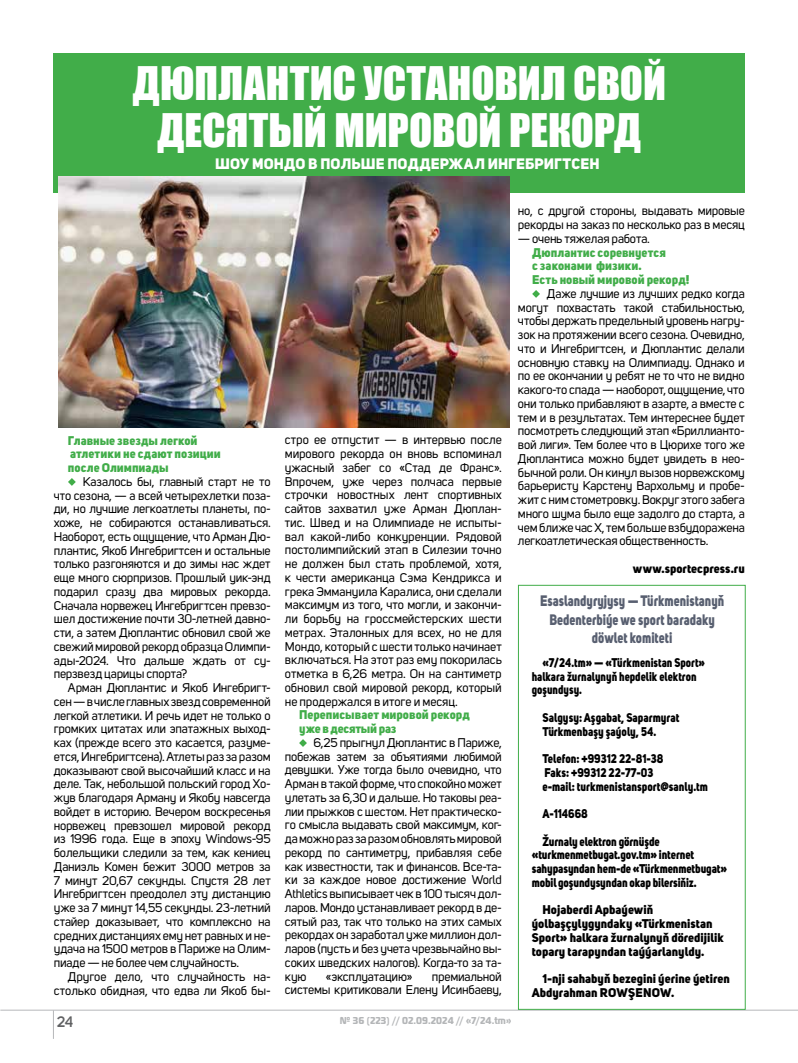
<style>
.page{position:relative;width:798px;height:1063px;background:#fff}
.page>*{position:absolute;margin:0;border:0;box-sizing:border-box;transform-origin:0 0}
.t1{font:42.5px/47.5px "Impact";letter-spacing:-.005em;color:#fff;text-align:center}
.t2{font:800 15px/18.8px "Uni Sans";color:#585f70;text-align:center;scale:.83 1}
.t3{font:800 15px "Uni Sans";letter-spacing:.01em;color:#fff}
.t4{font:600 15px "Uni Sans";color:#5f6062}
.t5{font:12.5px/13.8px "Uni Sans";letter-spacing:-.015em;color:#000;text-align:justify}
.t6{font:800 12.5px/13.8px "Uni Sans";color:#000;scale:.88 1}
.t7{font:800 12.5px/13.8px "Uni Sans";color:#000}
.t8{font:800 12.5px/13.8px "Uni Sans";color:#41ad49}
.t9{font:800 12.5px/13.8px "Uni Sans";color:#000;scale:.86 1}
.t10{font:700 10px "Magistral Cond";letter-spacing:.01em;color:#b4b6b8}
</style>
<div class="page">
<hr style="left:0;top:1010px;width:797px;height:1px;background:#b6b8ba">
<svg style="left:53px;top:1011px;width:1px;height:28px"></svg>
<div style="left:518px;top:585px;width:227px;height:425px;border:1px solid #41ad49"></div>
<svg style="left:68px;top:478px;width:8px;height:8px"></svg>
<svg style="left:299px;top:739px;width:8px;height:8px"></svg>
<div style="left:53px;top:53px;width:691px;height:139px;background:#41ad49"></div>
<svg style="left:532px;top:290px;width:8px;height:8px"></svg>
<img style="left:59px;top:177px;width:450px;height:251px">
<h1 class="t1" style="left:132px;top:58px;width:535px">Дюплантис установил свой десятый мировой рекорд</h1>
<p class="t3" style="left:215px;top:154px;width:385px">Шоу Мондо в Польше поддержал Ингебригтсен</p>
<p class="t8" style="left:68px;top:433px;width:154px">Главные звезды легкой атлетики не сдают позиции после Олимпиады</p>
<p class="t5" style="left:54px;top:475px;width:218px;text-indent:29px">Казалось бы, главный старт не то что сезона, — а всей четырехлетки поза&shy;ди, но лучшие легкоатлеты планеты, по&shy;хоже, не собираются останавливаться.<br>Наоборот, есть ощущение, что Арман Дю&shy;плантис, Якоб Ингебригтсен и остальные только разгоняются и до зимы нас ждет еще много сюрпризов. Прошлый уик-энд подарил сразу два мировых рекорда.<br>Сначала норвежец Ингебригтсен превзо&shy;шел достижение почти 30-летней давно&shy;сти, а затем Дюплантис обновил свой же свежий мировой рекорд образца Олимпи&shy;ады-2024. Что дальше ждать от су&shy;перзвезд царицы спорта?</p>
<p class="t5" style="left:54px;top:681px;width:218px;text-indent:14px">Арман Дюплантис и Якоб Ингебригт&shy;сен — в числе главных звезд современной легкой атлетики. И речь идет не только о громких цитатах или эпатажных выход&shy;ках (прежде всего это касается, разуме&shy;ется, Ингебригтсена). Атлеты раз за разом доказывают свой высочайший класс и на деле. Так, небольшой польский город Хо&shy;жув благодаря Арману и Якобу навсегда войдет в историю. Вечером воскресенья норвежец превзошел мировой рекорд из 1996 года. Еще в эпоху Windows-95 болельщики следили за тем, как кениец Даниэль Комен бежит 3000 метров за 7 минут 20,67 секунды. Спустя 28 лет Ингебригтсен преодолел эту дистанцию уже за 7 минут 14,55 секунды. 23-летний стайер доказывает, что комплексно на средних дистанциях ему нет равных и не&shy;удача на 1500 метров в Париже на Олим&shy;пиаде — не более чем случайность.</p>
<p class="t5" style="left:54px;top:970px;width:218px;text-align:right">Другое дело, что случайность на&shy;столько обидная, что едва ли Якоб бы-</p>
<p class="t4" style="left:57px;top:1010px;width:18px">24</p>
<p class="t5" style="left:285px;top:433px;width:218px">стро ее отпустит — в интервью после мирового рекорда он вновь вспоминал ужасный забег со «Стад де Франс».<br>Впрочем, уже через полчаса первые строчки новостных лент спортивных сайтов захватил уже Арман Дюплан&shy;тис. Швед и на Олимпиаде не испыты&shy;вал какой-либо конкуренции. Рядовой постолимпийский этап в Силезии точно не должен был стать проблемой, хотя, к чести американца Сэма Кендрикса и грека Эммануила Каралиса, они сделали максимум из того, что могли, и закончи&shy;ли борьбу на гроссмейстерских шести метрах. Эталонных для всех, но не для Мондо, который с шести только начинает включаться. На этот раз ему покорилась отметка в 6,26 метра. Он на сантиметр обновил свой мировой рекорд, который не продержался в итоге и месяц.</p>
<p class="t8" style="left:299px;top:708px;width:172px">Переписывает мировой рекорд уже в десятый раз</p>
<p class="t5" style="left:285px;top:736px;width:218px;text-indent:29px">6,25 прыгнул Дюплантис в Париже, побежав затем за объятиями любимой девушки. Уже тогда было очевидно, что Арман в такой форме, что спокойно может улетать за 6,30 и дальше. Но таковы реа&shy;лии прыжков с шестом. Нет практическо&shy;го смысла выдавать свой максимум, ког&shy;да можно раз за разом обновлять мировой рекорд по сантиметру, прибавляя себе как известности, так и финансов. Все-та&shy;ки за каждое новое достижение World Athletics выписывает чек в 100 тысяч дол&shy;ларов. Мондо устанавливает рекорд в де&shy;сятый раз, так что только на этих самых рекордах он заработал уже миллион дол&shy;ларов (пусть и без учета чрезвычайно вы&shy;соких шведских налогов). Когда-то за та&shy;кую</p>
<p class="t5" style="left:285px;top:970px;width:218px;text-align:right">премиальной<br>системы критиковали Елену Исинбаеву,</p>
<p class="t5" style="left:326px;top:970px;width:88px">«эксплуатацию»</p>
<p class="t5" style="left:518px;top:204px;width:228px">но, с другой стороны, выдавать мировые рекорды на заказ по несколько раз в месяц</p>
<p class="t5" style="left:518px;top:232px;width:133px">— очень тяжелая работа.</p>
<p class="t8" style="left:532px;top:245px;width:159px">Дюплантис соревнуется<br>с законами физики.<br>Есть новый мировой рекорд!</p>
<p class="t5" style="left:518px;top:287px;width:228px;text-indent:29px">Даже лучшие из лучших редко когда могут похвастать такой стабильностью, чтобы держать предельный уровень нагру&shy;зок на протяжении всего сезона. Очевидно, что и Ингебригтсен, и Дюплантис делали основную ставку на Олимпиаду. Однако и по ее окончании у ребят не то что не видно какого-то спада — наоборот, ощущение, что они только прибавляют в азарте, а вместе с тем и в результатах. Тем интереснее будет посмотреть следующий этап «Бриллианто&shy;вой лиги». Тем более что в Цюрихе того же Дюплантиса можно будет увидеть в нео&shy;бычной роли. Он кинул вызов норвежскому барьеристу Карстену Вархольму и пробе&shy;жит с ним стометровку. Вокруг этого забега много шума было еще задолго до старта, а чем ближе час X, тем больше взбудоражена легкоатлетическая общественность.</p>
<p class="t7" style="left:632px;top:561px;width:113px">www.sportecpress.ru</p>
<p class="t2" style="left:540px;top:591px;width:223px">Esaslandyryjysy — Türkmenistanyň<br>Bedenterbiýe we sport baradaky döwlet komiteti</p>
<p class="t9" style="left:531px;top:655px;width:203px;text-indent:11px">«7/24.tm» — «Türkmenistan Sport» halkara žurnalynyň hepdelik elektron goşundysy.</p>
<p class="t6" style="left:542px;top:710px;width:157px">Salgysy: Aşgabat, Saparmyrat<br>Türkmenbaşy şaýoly, 54.</p>
<p class="t6" style="left:542px;top:752px;width:190px">Telefon: +99312 22-81-38<br>Faks: +99312 22-77-03<br>e-mail: turkmenistansport@sanly.tm</p>
<p class="t6" style="left:542px;top:807px;width:53px">A-114668</p>
<p class="t6" style="left:531px;top:834px;width:223px;text-indent:11px">Žurnaly elektron görnüşde «turkmenmetbugat.gov.tm» internet sahypasyndan hem-de «Türkmenmetbugat» mobil goşundysyndan okap bilersiňiz.</p>
<p class="t7" style="left:531px;top:903px;width:194px;text-indent:11px">Hojaberdi Apbaýewiň ýolbaşçylygyndaky «Türkmenistan Sport» halkara žurnalynyň döredijilik topary tarapyndan taýýarlanyldy.</p>
<p class="t7" style="left:531px;top:972px;width:199px;text-indent:11px">1-nji sahabyň bezegini ýerine ýetiren<br>Abdyrahman Rowşenow.</p>
<p class="t10" style="left:340px;top:1015px;width:173px">№ 36 (223) // 02.09.2024 // «7/24.tm»</p>
</div>
